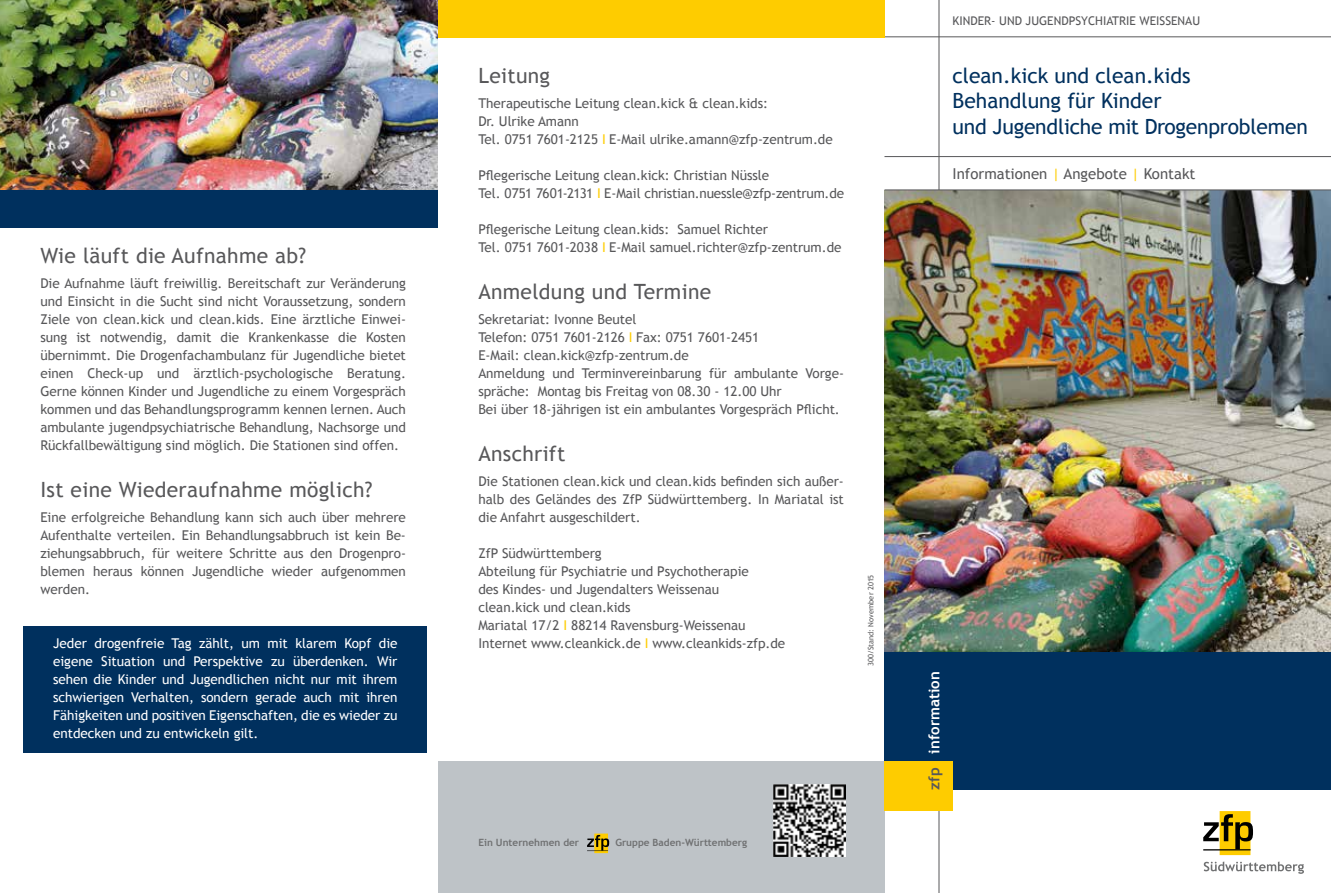
<style>
.page{position:relative;width:1331px;height:893px;background:#fff}
.page>*{position:absolute;margin:0;border:0;box-sizing:border-box;transform-origin:0 0}
.t1{font:21px "Trebuchet MS";letter-spacing:.015em;color:#58585a}
.t2{font:21px/25.2px "Trebuchet MS";color:#00305e}
.t3{font:15px "Trebuchet MS";color:#58585a}
.t4{font:700 15px "Trebuchet MS";color:#fff}
.t5{font:13.5px/18px "Trebuchet MS";letter-spacing:-.005em;color:#58585a}
.t6{font:13.5px/18px "Trebuchet MS";letter-spacing:-.005em;color:#fff;text-align:justify}
.t7{font:12px "Trebuchet MS";color:#58585a}
.t8{font:700 10.05px "Trebuchet MS";color:#707172}
.t9{font:7.5px "Trebuchet MS";color:#58585a}
.s1{color:#fecc00}
.s2{color:#58585a}
</style>
<div class="page">
<div style="left:438px;top:761px;width:446px;height:132px;background:#bec3c7"></div>
<hr style="left:939px;top:0;width:1px;height:893px;background:#58585a">
<img style="left:884px;top:191px;width:447px;height:461px">
<div style="left:884px;top:652px;width:447px;height:137px;background:#00305e"></div>
<div style="left:1220px;top:811px;width:30px;height:44px;background:linear-gradient(to right,#fecc00,#fecc00)"></div>
<svg style="left:1203px;top:814px;width:50px;height:35px"></svg>
<hr style="left:1203px;top:849px;width:47px;height:1px;background:#000">
<svg style="left:1204px;top:861px;width:100px;height:13px"></svg>
<div style="left:884px;top:761px;width:68px;height:50px;background:#fecc00"></div>
<hr style="left:884px;top:156px;width:447px;height:1px;background:#58585a">
<hr style="left:884px;top:36px;width:447px;height:1px;background:#58585a">
<hr style="left:884px;top:190px;width:447px;height:1px;background:#58585a">
<div style="left:594px;top:833px;width:14px;height:20px;background:#f2c200"></div>
<svg style="left:587px;top:835px;width:22px;height:16px"></svg>
<div style="left:23px;top:626px;width:404px;height:126px;background:#00305e"></div>
<img style="left:0;top:0;width:438px;height:190px">
<div style="left:0;top:190px;width:438px;height:38px;background:#00305e"></div>
<div style="left:438px;top:0;width:446px;height:37px;background:#fecc00"></div>
<img style="left:774px;top:785px;width:72px;height:72px">
<h1 class="t1" style="left:40px;top:243px;width:267px">Wie läuft die Aufnahme ab?</h1>
<p class="t5" style="left:40px;top:274px;width:367px;text-align:justify">Die Aufnahme läuft freiwillig. Bereitschaft zur Veränderung und Einsicht in die Sucht sind nicht Voraussetzung, sondern Ziele von clean.kick und clean.kids. Eine ärztliche Einwei&shy;sung ist notwendig, damit die Krankenkasse die Kosten übernimmt. Die Drogenfachambulanz für Jugendliche bietet einen Check-up und ärztlich-psychologische Beratung.<br>Gerne können Kinder und Jugendliche zu einem Vorgespräch kommen und das Behandlungsprogramm kennen lernen. Auch ambulante jugendpsychiatrische Behandlung, Nachsorge und Rückfallbewältigung sind möglich. Die Stationen sind offen.</p>
<h1 class="t1" style="left:40px;top:477px;width:334px">Ist eine Wiederaufnahme möglich?</h1>
<p class="t5" style="left:40px;top:508px;width:367px;text-align:justify">Eine erfolgreiche Behandlung kann sich auch über mehrere Aufenthalte verteilen. Ein Behandlungsabbruch ist kein Be&shy;ziehungsabbruch, für weitere Schritte aus den Drogenpro&shy;blemen heraus können Jugendliche wieder aufgenommen werden.</p>
<p class="t6" style="left:53px;top:634px;width:346px">Jeder drogenfreie Tag zählt, um mit klarem Kopf die eigene Situation und Perspektive zu überdenken. Wir sehen die Kinder und Jugendlichen nicht nur mit ihrem schwierigen Verhalten, sondern gerade auch mit ihren Fähigkeiten und positiven Eigenschaften, die es wieder zu entdecken und zu entwickeln gilt.</p>
<h1 class="t1" style="left:478px;top:63px;width:73px">Leitung</h1>
<p class="t5" style="left:478px;top:94px;width:356px">Therapeutische Leitung clean.kick &amp; clean.kids:<br>Dr. Ulrike Amann<br>Tel. 0751 7601-2125 <span class="s1">I</span> E-Mail ulrike.amann@zfp-zentrum.de</p>
<p class="t5" style="left:478px;top:166px;width:367px">Pflegerische Leitung clean.kick: Christian Nüssle<br>Tel. 0751 7601-2131 <span class="s1">I</span> E-Mail christian.nuessle@zfp-zentrum.de</p>
<p class="t5" style="left:478px;top:220px;width:365px">Pflegerische Leitung clean.kids: Samuel Richter<br>Tel. 0751 7601-2038 <span class="s1">I</span> E-Mail samuel.richter@zfp-zentrum.de</p>
<h1 class="t1" style="left:478px;top:279px;width:234px">Anmeldung und Termine</h1>
<p class="t5" style="left:478px;top:310px;width:367px">Sekretariat: Ivonne Beutel<br>Telefon: 0751 7601-2126 <span class="s1">I</span> Fax: 0751 7601-2451<br>E-Mail: clean.kick@zfp-zentrum.de<br>Anmeldung und Terminvereinbarung für ambulante Vorge&shy;spräche: Montag bis Freitag von 08.30 - 12.00 Uhr<br>Bei über 18-jährigen ist ein ambulantes Vorgespräch Pflicht.</p>
<h1 class="t1" style="left:478px;top:441px;width:88px">Anschrift</h1>
<p class="t5" style="left:478px;top:472px;width:367px;text-align:justify">Die Stationen clean.kick und clean.kids befinden sich außer&shy;halb des Geländes des ZfP Südwürttemberg. In Mariatal ist die Anfahrt ausgeschildert.</p>
<p class="t5" style="left:478px;top:544px;width:308px">ZfP Südwürttemberg<br>Abteilung für Psychiatrie und Psychotherapie<br>des Kindes- und Jugendalters Weissenau<br>clean.kick und clean.kids<br>Mariatal 17/2 <span class="s1">I</span> 88214 Ravensburg-Weissenau Internet www.cleankick.de <span class="s1">I</span> www.cleankids-zfp.de</p>
<p class="t9" style="left:866px;top:666px;width:93px;rotate:-90deg">300/Stand: November 2015</p>
<p class="t8" style="left:478px;top:836px;width:102px">Ein Unternehmen der</p>
<p class="t8" style="left:615px;top:836px;width:133px">Gruppe Baden-Württemberg</p>
<p class="t7" style="left:952px;top:13px;width:249px">KINDER- UND JUGENDPSYCHIATRIE WEISSENAU</p>
<h1 class="t2" style="left:952px;top:63px;width:357px">clean.kick und clean.kids<br>Behandlung für Kinder<br>und Jugendliche mit Drogenproblemen</h1>
<p class="t3" style="left:952px;top:164px;width:244px">Informationen <span class="s1">|</span> Angebote <span class="s1">|</span> Kontakt</p>
<p class="t4" style="left:925px;top:789px;width:120px;rotate:-90deg"><span class="s2">zfp</span> information</p>
</div>
